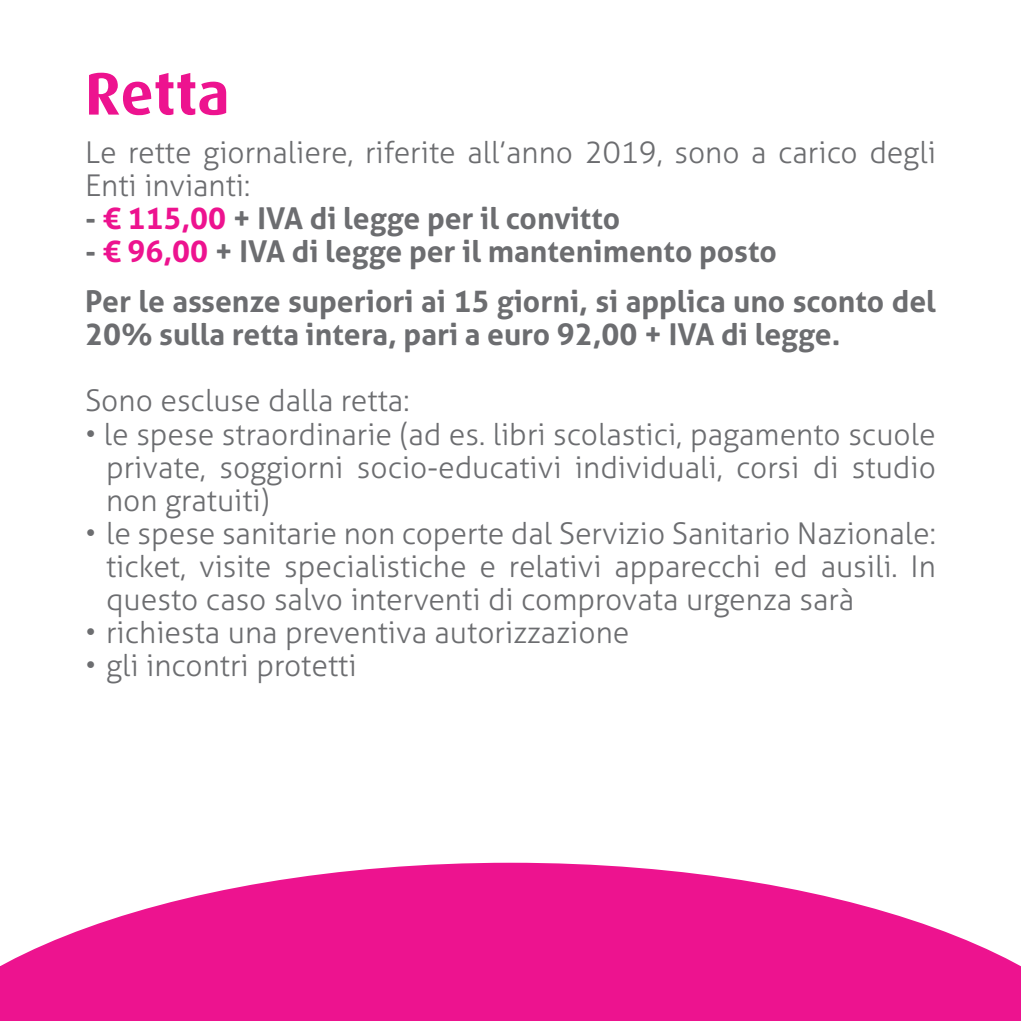
<style>
.page{position:relative;width:1021px;height:1021px;background:#fff}
.page>*{position:absolute;margin:0;border:0;box-sizing:border-box;transform-origin:0 0}
.t1{font:700 60px "Dax";color:#ed138f}
.t2{font:300 30px/33px "Aller";color:#6c6d70;text-align:justify}
.t3{font:700 30px/50.1px "Aller";color:#6c6d70}
.s1{color:#ed138f}
</style>
<div class="page">
<svg style="left:0;top:862px;width:1020px;height:158px;fill:#ed138f"></svg>
<h1 class="t1" style="left:85px;top:60px;width:146px">Retta</h1>
<p class="t2" style="left:85px;top:136px;width:852px">Le rette giornaliere, riferite all’anno 2019, sono a carico degli<br>Enti invianti:</p>
<p class="t3" style="left:85px;top:193px;width:536px">- <span class="s1">€ 115,00</span> + IVA di legge per il convitto</p>
<p class="t3" style="left:85px;top:226px;width:852px">- <span class="s1">€ 96,00</span> + IVA di legge per il mantenimento posto<br>Per le assenze superiori ai 15 giorni, si applica uno sconto del</p>
<p class="t3" style="left:85px;top:309px;width:757px">20% sulla retta intera, pari a euro 92,00 + IVA di legge.</p>
<p class="t2" style="left:85px;top:384px;width:326px">Sono escluse dalla retta:</p>
<p class="t2" style="left:106px;top:417px;width:831px;text-indent:-21px">• le spese straordinarie (ad es. libri scolastici, pagamento scuole private, soggiorni socio-educativi individuali, corsi di studio non gratuiti)</p>
<p class="t2" style="left:106px;top:516px;width:831px;text-indent:-21px">• le spese sanitarie non coperte dal Servizio Sanitario Nazionale: ticket, visite specialistiche e relativi apparecchi ed ausili. In questo caso salvo interventi di comprovata urgenza sarà</p>
<p class="t2" style="left:85px;top:615px;width:546px">• richiesta una preventiva autorizzazione</p>
<p class="t2" style="left:85px;top:648px;width:273px">• gli incontri protetti</p>
</div>
